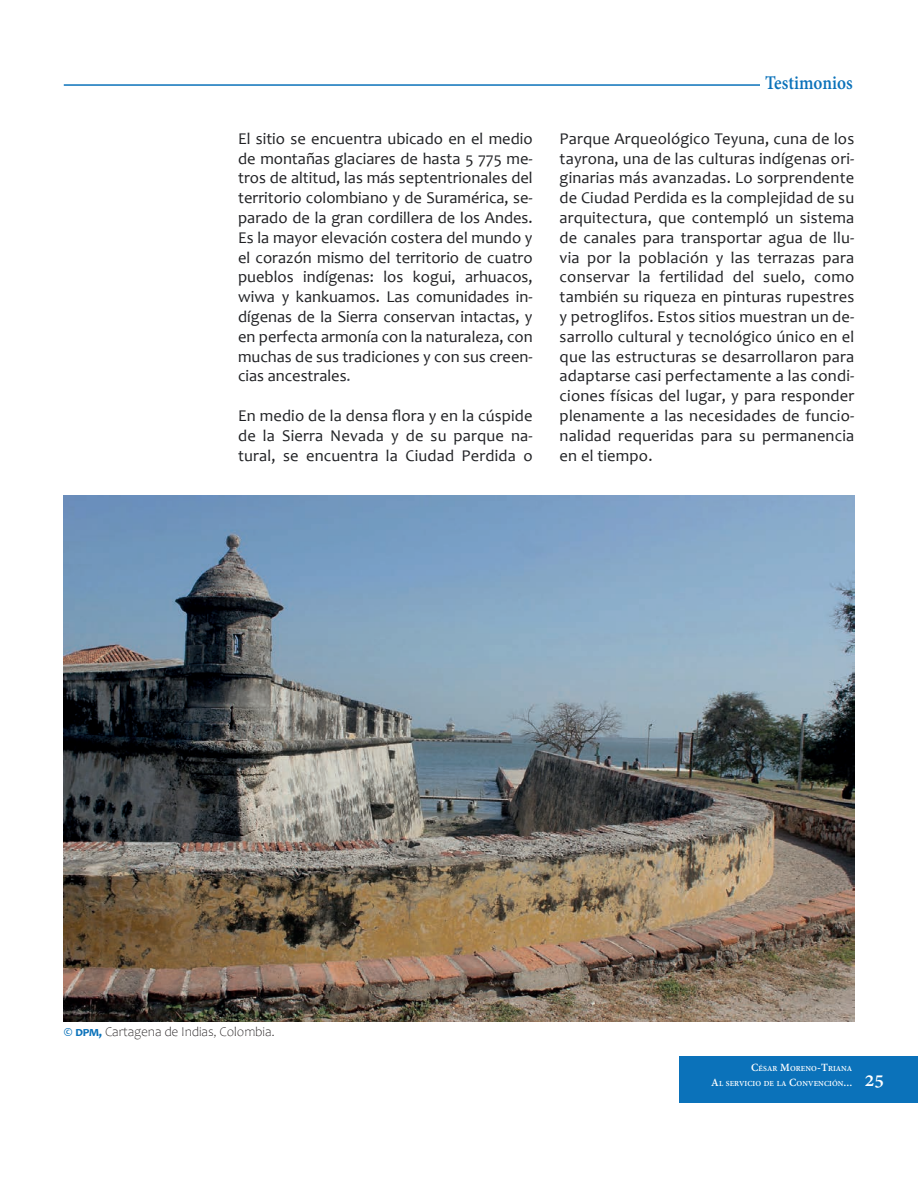
<style>
.page{position:relative;width:918px;height:1188px;background:#fff}
.page>*{position:absolute;margin:0;border:0;box-sizing:border-box;transform-origin:0 0}
.t1{font:700 21px "Adobe Devanagari";color:#0b72ba;scale:.9 1}
.Párr_normal_CMT{font:16.5px/19.8px "Candara";letter-spacing:.01em;color:#202124;text-align:justify}
.Pie_de_figura_CMT{font:300 13.5px "Candara";letter-spacing:-.01em;color:#231f20}
.t2{font:700 8.4px/14.4px "Adobe Devanagari";letter-spacing:.015em;color:#fff}
.s1{color:#3b444f}
.s2{font-weight:700;color:#0b72ba}
.s3{font-size:12px}
.s4{font-size:21px}
</style>
<div class="page">
<div style="left:680px;top:1056px;width:238px;height:47px;background:#0b72ba"></div>
<hr style="left:64px;top:84px;width:790px;height:2px;background:#0b72ba">
<div style="left:760px;top:74px;width:97px;height:15px;background:#fff"></div>
<img style="left:64px;top:495px;width:790px;height:526px">
<p class="Párr_normal_CMT" style="left:238px;top:128px;width:296px">El sitio se encuentra ubicado en el medio de montañas glaciares de hasta 5 775 me&shy;tros de altitud, las más septentrionales del territorio colombiano y de Suramérica, se&shy;parado de la gran cordillera de los Andes.<br>Es la mayor elevación costera del mundo y el corazón mismo del territorio de cuatro pueblos indígenas: los kogui, arhuacos, wiwa y kankuamos. Las comunidades in&shy;dígenas de la Sierra conservan intactas, y en perfecta armonía con la naturaleza, con muchas de sus tradiciones y con sus creen&shy;cias ancestrales<span class="s1">.</span></p>
<p class="Párr_normal_CMT" style="left:238px;top:406px;width:296px">En medio de la densa flora y en la cúspide de la Sierra Nevada y de su parque na&shy;tural, se encuentra la Ciudad Perdida o</p>
<p class="t1" style="left:765px;top:71px;width:99px">Testimonios</p>
<p class="Párr_normal_CMT" style="left:560px;top:128px;width:296px">Parque Arqueológico Teyuna, cuna de los tayrona, una de las culturas indígenas ori&shy;ginarias más avanzadas. Lo sorprendente de Ciudad Perdida es la complejidad de su arquitectura, que contempló un sistema de canales para transportar agua de llu&shy;via por la población y las terrazas para conservar la fertilidad del suelo, como también su riqueza en pinturas rupestres y petroglifos. Estos sitios muestran un de&shy;sarrollo cultural y tecnológico único en el que las estructuras se desarrollaron para adaptarse casi perfectamente a las condi&shy;ciones físicas del lugar, y para responder plenamente a las necesidades de funcio&shy;nalidad requeridas para su permanencia en el tiempo.</p>
<p class="Pie_de_figura_CMT" style="left:64px;top:1025px;width:213px"><span class="s2">© dpm,</span> Cartagena de Indias, Colombia.</p>
<p class="t2" style="left:711px;top:1063px;width:174px;text-indent:40px"><span class="s3">C</span>ÉSAR <span class="s3">M</span>ORENO<span class="s3">-T</span>RIANA<br><span class="s3">A</span>L SERVICIO DE LA <span class="s3">C</span>ONVENCIÓN<span class="s3">...</span> <span class="s4">25</span></p>
</div>
